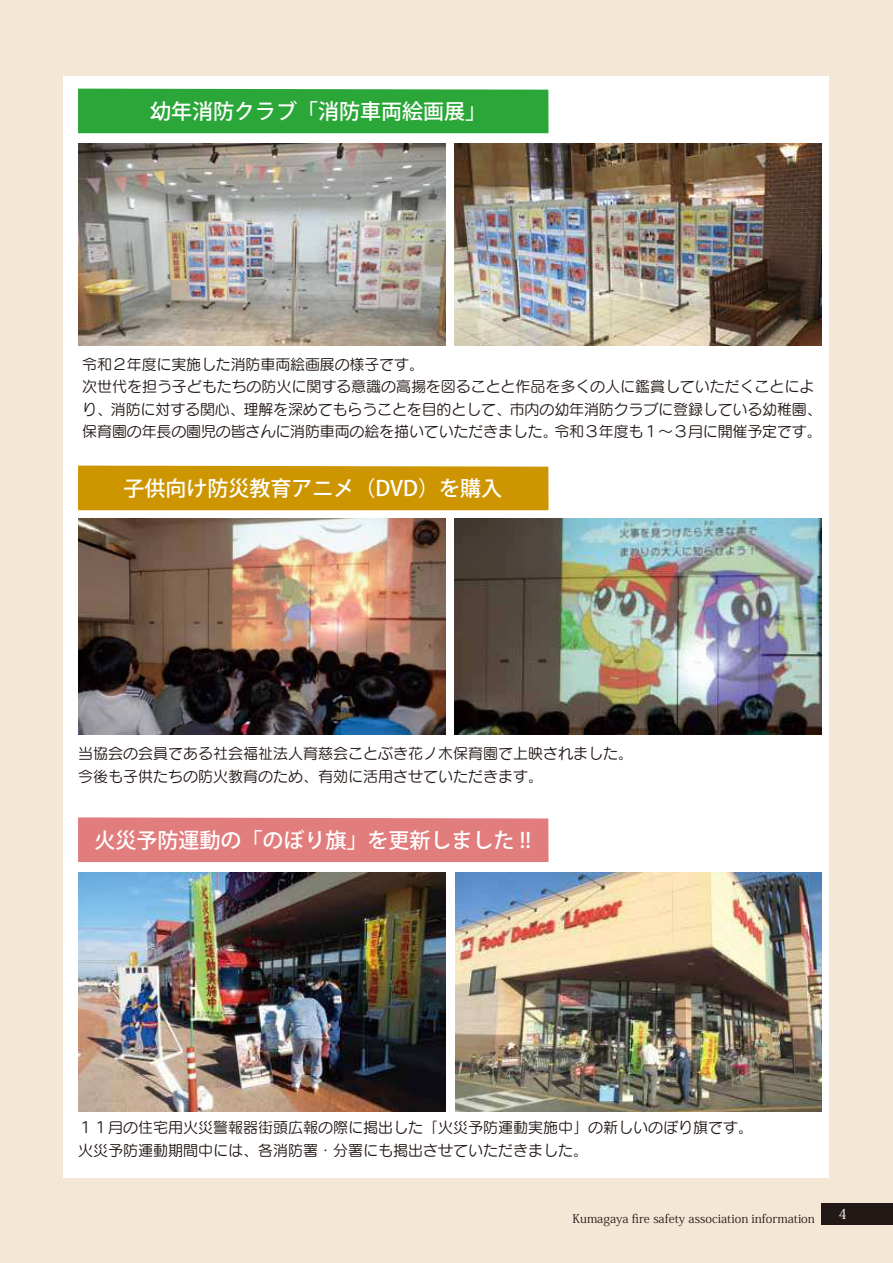
<style>
.page{position:relative;width:893px;height:1263px;background:#f4e7d6}
.page>*{position:absolute;margin:0;border:0;box-sizing:border-box;transform-origin:0 0}
.t1{font:500 21px "Koz Go Pro";color:#fff}
.t2{font:15px/22.5px "Seurat Pro M";letter-spacing:-.005em;color:#221815}
.t3{font:13.8px "Koz Min Pro";color:#fff}
.t4{font:12px "Koz Min Pro";color:#221815}
</style>
<div class="page">
<div style="left:64px;top:77px;width:765px;height:1100px;background:#fff"></div>
<div style="left:78px;top:466px;width:471px;height:44px;background:#cd9600"></div>
<img style="left:78px;top:519px;width:367px;height:215px">
<img style="left:454px;top:519px;width:367px;height:215px">
<div style="left:78px;top:817px;width:471px;height:45px;background:#e27d7e"></div>
<img style="left:78px;top:873px;width:367px;height:239px">
<img style="left:455px;top:873px;width:366px;height:239px">
<div style="left:78px;top:89px;width:471px;height:44px;background:#2aa738"></div>
<img style="left:78px;top:144px;width:367px;height:201px">
<img style="left:454px;top:144px;width:367px;height:201px">
<div style="left:821px;top:1203px;width:72px;height:22px;background:#221815"></div>
<h1 class="t1" style="left:150px;top:98px;width:338px">幼年消防クラブ「消防車両絵画展」</h1>
<p class="t2" style="left:82px;top:353px;width:741px">令和２年度に実施した消防車両絵画展の様子です。<br>次世代を担う子どもたちの防火に関する意識の高揚を図ることと作品を多くの人に鑑賞していただくことにより、消防に対する関心、理解を深めてもらうことを目的として、市内の幼年消防クラブに登録している幼稚園、保育園の年長の園児の皆さんに消防車両の絵を描いていただきました。令和３年度も１～３月に開催予定です。</p>
<h1 class="t1" style="left:123px;top:475px;width:380px">子供向け防災教育アニメ（DVD）を購入</h1>
<p class="t2" style="left:78px;top:742px;width:557px">当協会の会員である社会福祉法人育慈会ことぶき花ノ木保育園で上映されました。今後も子供たちの防火教育のため、有効に活用させていただきます。</p>
<h1 class="t1" style="left:95px;top:826px;width:438px">火災予防運動の「のぼり旗」を更新しました !!</h1>
<p class="t2" style="left:78px;top:1116px;width:677px">１１月の住宅用火災警報器街頭広報の際に掲出した「火災予防運動実施中」の新しいのぼり旗です。火災予防運動期間中には、各消防署・分署にも掲出させていただきました。</p>
<p class="t4" style="left:573px;top:1210px;width:244px">Kumagaya fire safety association information</p>
<p class="t3" style="left:838px;top:1204px;width:10px">4</p>
</div>
